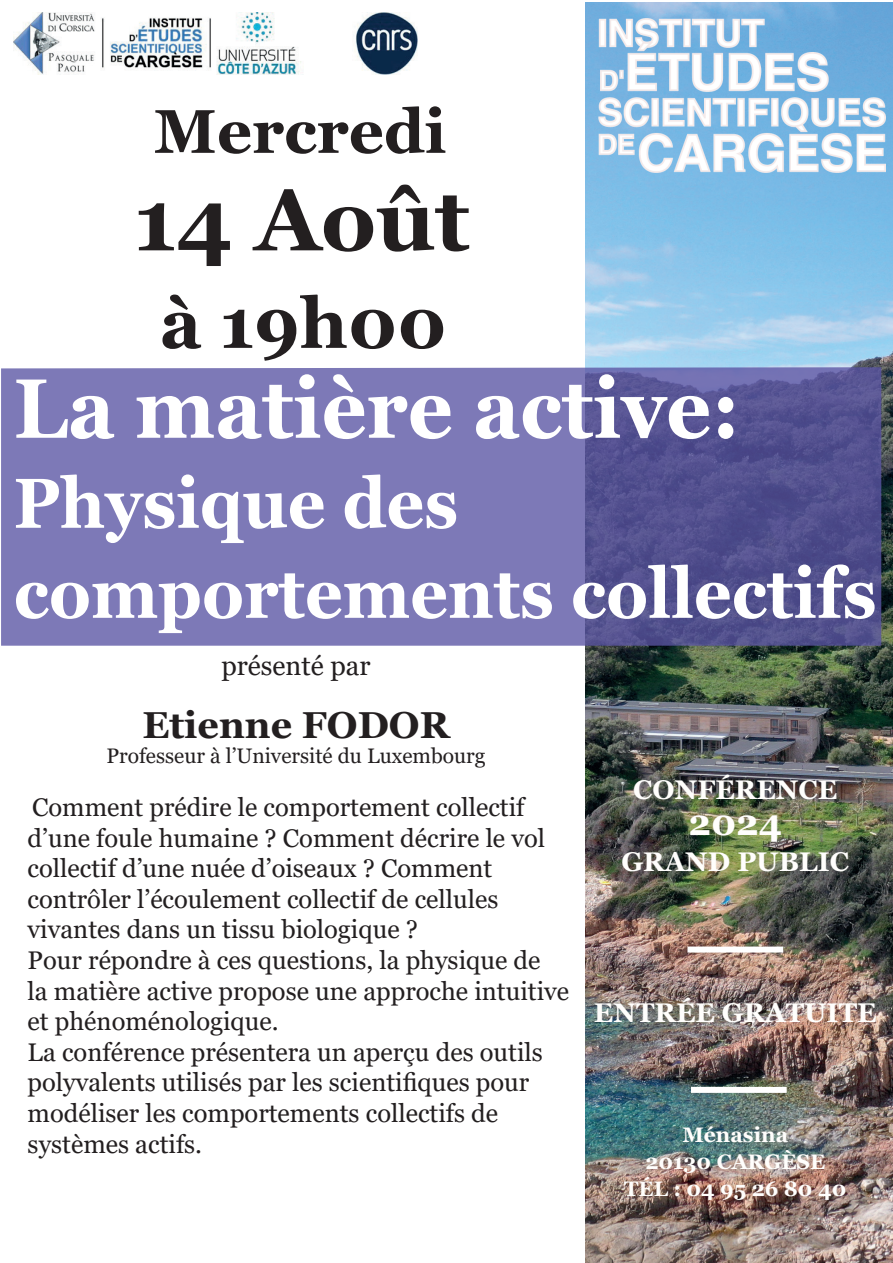
<style>
.page{position:relative;width:893px;height:1263px;background:#fff}
.page>*{position:absolute;margin:0;border:0;box-sizing:border-box;transform-origin:0 0}
.t1{font:700 87px "Georgia";color:#231f20}
.t2{font:700 84px "Georgia";color:#fff;scale:.94 1}
.t3{font:700 70.5px/90px "Georgia";color:#fff;scale:.94 1}
.t4{font:700 70.5px "Georgia";color:#231f20}
.t5{font:700 61.5px "Georgia";color:#231f20}
.t6{font:700 37.5px "Georgia";color:#231f20}
.t7{font:700 36px "Georgia";color:#fffefc}
.t8{font:700 27px "Georgia";color:#fffefc}
.t9{font:27px "Georgia";color:#231f20}
.t10{font:25.5px/30.6px "Georgia";color:#231f20}
.t11{font:21px "Georgia";color:#231f20}
.t12{font:700 21px/27px "Georgia";color:#fffefc;text-align:center}
</style>
<div class="page">
<img style="left:585px;top:2px;width:308px;height:1261px">
<div style="left:687px;top:946px;width:96px;height:6px;background:#fff"></div>
<div style="left:691px;top:1087px;width:96px;height:6px;background:#fff"></div>
<svg style="left:1px;top:367px;width:880px;height:279px;background:#6f6caa"></svg>
<img style="left:14px;top:13px;width:404px;height:62px">
<img style="left:598px;top:18px;width:287px;height:155px">
<h3 class="t5" style="left:154px;top:92px;width:294px">Mercredi</h3>
<h1 class="t1" style="left:134px;top:164px;width:337px">14 Août</h1>
<h3 class="t4" style="left:160px;top:278px;width:288px">à 19h00</h3>
<h2 class="t2" style="left:14px;top:355px;width:774px">La matière active:</h2>
<h3 class="t3" style="left:14px;top:459px;width:920px">Physique des comportements collectifs</h3>
<p class="t9" style="left:221px;top:649px;width:151px">présenté par</p>
<h3 class="t6" style="left:142px;top:700px;width:309px">Etienne FODOR</h3>
<p class="t11" style="left:106px;top:743px;width:381px">Professeur à l’Université du Luxembourg</p>
<p class="t10" style="left:28px;top:792px;width:543px">Comment prédire le comportement collectif d’une foule humaine ? Comment décrire le vol collectif d’une nuée d’oiseaux ? Comment contrôler l’écoulement collectif de cellules vivantes dans un tissu biologique ?<br>Pour répondre à ces questions, la physique de<br>la matière active propose une approche intuitive et phénoménologique.<br>La conférence présentera un aperçu des outils polyvalents utilisés par les scientifiques pour modéliser les comportements collectifs de systèmes actifs.</p>
<p class="t8" style="left:633px;top:772px;width:206px">CONFÉRENCE</p>
<h3 class="t7" style="left:688px;top:799px;width:95px">2024</h3>
<p class="t8" style="left:621px;top:844px;width:229px">GRAND PUBLIC</p>
<p class="t8" style="left:594px;top:995px;width:284px">ENTRÉE GRATUITE</p>
<p class="t12" style="left:624px;top:1121px;width:224px">Ménasina<br>20130 CARGÈSE<br>TÉL : 04 95 26 80 40</p>
</div>
